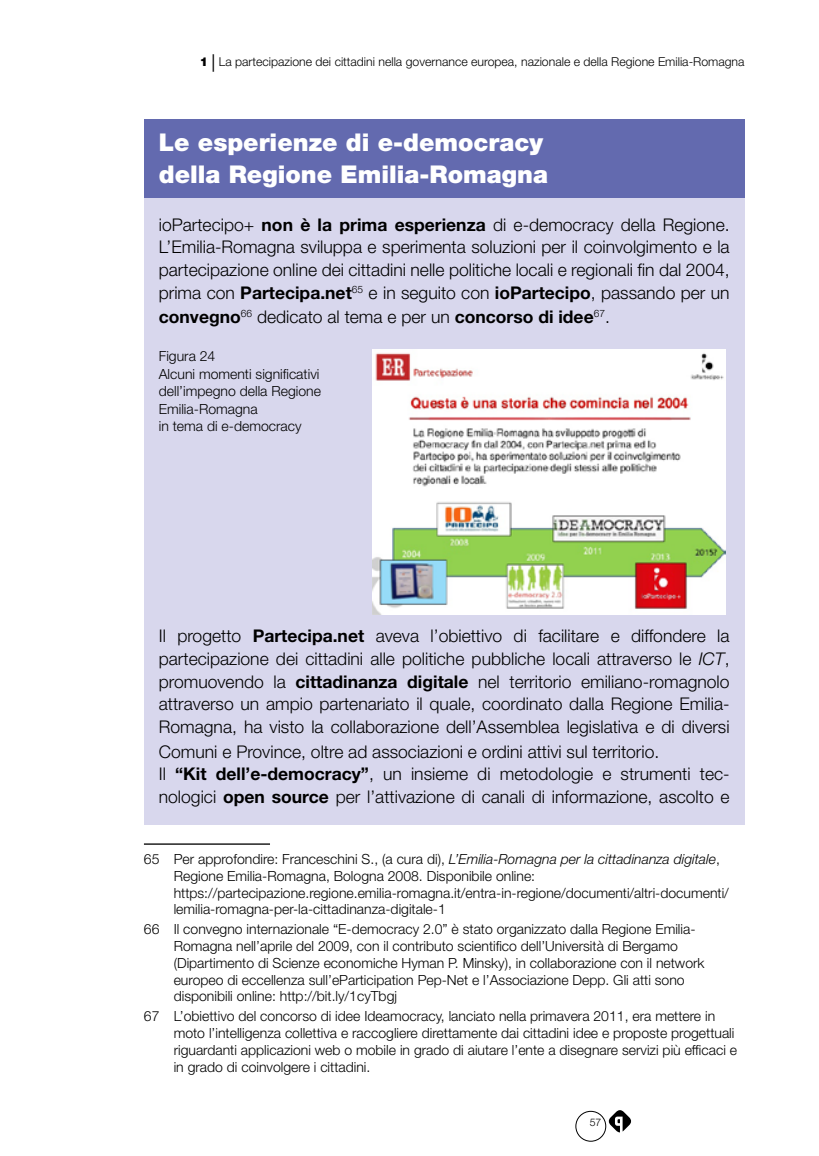
<style>
.page{position:relative;width:819px;height:1156px;background:#fff}
.page>*{position:absolute;margin:0;border:0;box-sizing:border-box;transform-origin:0 0}
.t1{font:900 24.5px/31.5px "Helvetica Neue LT Std";color:#fff}
.t2{font:300 17.5px/22.8px "Helvetica Neue LT Std";color:#000;text-align:justify}
.t3{font:700 17.5px "Helvetica Neue LT Std";color:#000}
.t4{font:300 14px/16.8px "Helvetica Neue LT Std";color:#000}
.t5{font:300 12.25px "Helvetica Neue LT Std";color:#000}
.t6{font:300 10.5px "Helvetica Neue LT Std";color:#000}
.s1{font-weight:900}
.s2{font-weight:400;font-size:17.5px}
.s3{font-weight:700}
.s4{font-weight:300}
.s5{font-style:italic}
</style>
<div class="page">
<div style="left:575px;top:1111px;width:30px;height:30px;border:1px solid #000;border-radius:50%"></div>
<svg style="left:608px;top:1110px;width:23px;height:22px"></svg>
<div style="left:144px;top:181px;width:600px;height:643px;background:#d8d7ed"></div>
<div style="left:144px;top:119px;width:600px;height:79px;background:#636aaf"></div>
<hr style="left:144px;top:843px;width:126px;height:2px;background:#000">
<img style="left:372px;top:350px;width:353px;height:265px">
<p class="t5" style="left:200px;top:54px;width:546px"><span class="s1">1</span> <span class="s2">|</span> La partecipazione dei cittadini nella governance europea, nazionale e della Regione Emilia-Romagna</p>
<h1 class="t1" style="left:159px;top:127px;width:390px">Le esperienze di e-democracy della Regione Emilia-Romagna</h1>
<p class="t2" style="left:159px;top:213px;width:572px">ioPartecipo+ <span class="s3">non è la prima esperienza</span> di e-democracy della Regione.<br>L’Emilia-Romagna sviluppa e sperimenta soluzioni per il coinvolgimento e la partecipazione online dei cittadini nelle politiche locali e regionali fin dal 2004, prima con <span class="s3">Partecipa.net</span><sup>65</sup> e in seguito con <span class="s3">ioPartecipo</span>, passando per un</p>
<p class="t3" style="left:159px;top:306px;width:452px">convegno<sup>66</sup> <span class="s4">dedicato al tema e per un</span> concorso di idee<sup>67</sup><span class="s4">.</span></p>
<p class="t4" style="left:159px;top:347px;width:164px;line-height:17.5px">Figura 24<br>Alcuni momenti significativi dell’impegno della Regione<br>Emilia-Romagna<br>in tema di e-democracy</p>
<p class="t2" style="left:159px;top:624px;width:572px">Il progetto <span class="s3">Partecipa.net</span> aveva l’obiettivo di facilitare e diffondere la partecipazione dei cittadini alle politiche pubbliche locali attraverso le <span class="s5">ICT</span>, promuovendo la <span class="s3">cittadinanza digitale</span> nel territorio emiliano-romagnolo attraverso un ampio partenariato il quale, coordinato dalla Regione Emilia-Romagna, ha visto la collaborazione dell’Assemblea legislativa e di diversi</p>
<p class="t2" style="left:159px;top:740px;width:572px;text-align:left">Comuni e Province, oltre ad associazioni e ordini attivi sul territorio.<br>Il <span class="s3">“Kit dell’e-democracy”</span>, un insieme di metodologie e strumenti tec&shy;nologici <span class="s3">open source</span> per l’attivazione di canali di informazione, ascolto e</p>
<p class="t4" style="left:174px;top:850px;width:556px;text-indent:-30px">65 Per approfondire: Franceschini S., (a cura di), <span class="s5">L’Emilia-Romagna per la cittadinanza digitale</span>, Regione Emilia-Romagna, Bologna 2008. Disponibile online: https://partecipazione.regione.emilia-romagna.it/entra-in-regione/documenti/altri-documenti/ lemilia-romagna-per-la-cittadinanza-digitale-1</p>
<p class="t4" style="left:174px;top:920px;width:532px;text-indent:-30px">66 Il convegno internazionale “E-democracy 2.0” è stato organizzato dalla Regione Emilia-Romagna nell’aprile del 2009, con il contributo scientifico dell’Università di Bergamo (Dipartimento di Scienze economiche Hyman P. Minsky), in collaborazione con il network europeo di eccellenza sull’eParticipation Pep-Net e l’Associazione Depp. Gli atti sono disponibili online: http://bit.ly/1cyTbgj</p>
<p class="t4" style="left:174px;top:1007px;width:565px;text-indent:-30px">67 L’obiettivo del concorso di idee Ideamocracy, lanciato nella primavera 2011, era mettere in moto l’intelligenza collettiva e raccogliere direttamente dai cittadini idee e proposte progettuali riguardanti applicazioni web o mobile in grado di aiutare l’ente a disegnare servizi più efficaci e in grado di coinvolgere i cittadini.</p>
<p class="t6" style="left:589px;top:1115px;width:13px">57</p>
</div>
